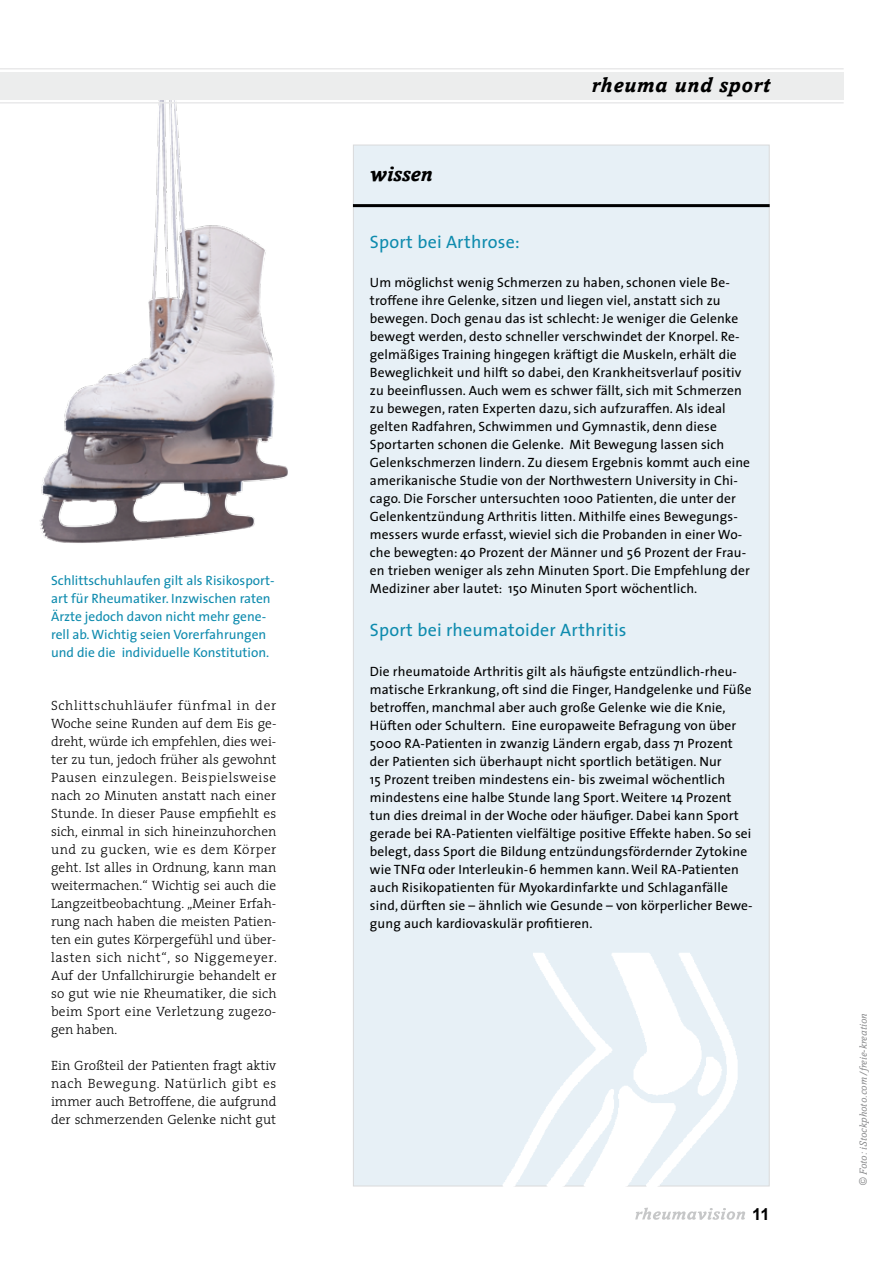
<style>
.page{position:relative;width:893px;height:1263px;background:#fff}
.page>*{position:absolute;margin:0;border:0;box-sizing:border-box;transform-origin:0 0}
.t1{font:italic 700 21px "Amasis";letter-spacing:.04em;color:#000}
.t2{font:18px "The Sans";letter-spacing:.01em;color:#0e8bae}
.t3{font:700 16.5px "Arial";color:#000}
.t4{font:13.5px/18px "The Sans";letter-spacing:.01em;color:#000}
.t5{font:300 13.5px/18px "The Serif";letter-spacing:.005em;color:#000;text-align:justify}
.t6{font:13.5px/18px "The Sans";color:#0e8bae}
.t7{font:italic 10.5px "Amasis";letter-spacing:.02em;color:#87888a}
.s1{font-family:"Arial"}
</style>
<div class="page">
<img style="left:21px;top:99px;width:292px;height:444px">
<svg style="left:635px;top:1207px;width:110px;height:13px"></svg>
<hr style="left:0;top:102px;width:844px;height:2px;background:#e9e9ea">
<hr style="left:0;top:68px;width:844px;height:2px;background:#e9e9ea">
<div style="left:0;top:72px;width:844px;height:27px;background:#eceded"></div>
<div style="left:353px;top:145px;width:417px;height:1041px;background:#e7f0f6;border:1px solid #d9dadb"></div>
<hr style="left:353px;top:204px;width:417px;height:3px;background:#000">
<img style="left:354px;top:937px;width:416px;height:250px">
<p class="t6" style="left:51px;top:571px;width:225px">Schlittschuhlaufen gilt als Risikosport&shy;art für Rheumatiker. Inzwischen raten Ärzte jedoch davon nicht mehr gene&shy;rell ab.Wichtig seien Vorerfahrungen und die die individuelle Konstitution.</p>
<p class="t5" style="left:51px;top:696px;width:227px">Schlittschuhläufer fünfmal in der Woche seine Runden auf dem Eis ge&shy;dreht, würde ich empfehlen, dies wei&shy;ter zu tun, jedoch früher als gewohnt Pausen einzulegen. Beispielsweise nach 20 Minuten anstatt nach einer Stunde. In dieser Pause empfiehlt es sich, einmal in sich hineinzuhorchen und zu gucken, wie es dem Körper geht. Ist alles in Ordnung, kann man weitermachen.“ Wichtig sei auch die Langzeitbeobachtung. „Meiner Erfah&shy;rung nach haben die meisten Patien&shy;ten ein gutes Körpergefühl und über&shy;lasten sich nicht“, so Niggemeyer.<br>Auf der Unfallchirurgie behandelt er so gut wie nie Rheumatiker, die sich beim Sport eine Verletzung zugezo&shy;gen haben.</p>
<p class="t5" style="left:51px;top:1056px;width:227px">Ein Großteil der Patienten fragt aktiv nach Bewegung. Natürlich gibt es immer auch Betroffene, die aufgrund der schmerzenden Gelenke nicht gut</p>
<h1 class="t1" style="left:370px;top:161px;width:64px">wissen</h1>
<h1 class="t1" style="left:591px;top:73px;width:180px">rheuma und sport</h1>
<h2 class="t2" style="left:370px;top:227px;width:151px">Sport bei Arthrose:</h2>
<p class="t4" style="left:370px;top:273px;width:382px">Um möglichst wenig Schmerzen zu haben, schonen viele Be&shy;troffene ihre Gelenke, sitzen und liegen viel, anstatt sich zu bewegen. Doch genau das ist schlecht: Je weniger die Gelenke bewegt werden, desto schneller verschwindet der Knorpel. Re&shy;gelmäßiges Training hingegen kräftigt die Muskeln, erhält die Beweglichkeit und hilft so dabei, den Krankheitsverlauf positiv zu beeinflussen. Auch wem es schwer fällt, sich mit Schmerzen zu bewegen, raten Experten dazu, sich aufzuraffen. Als ideal gelten Radfahren, Schwimmen und Gymnastik, denn diese Sportarten schonen die Gelenke. Mit Bewegung lassen sich Gelenkschmerzen lindern. Zu diesem Ergebnis kommt auch eine amerikanische Studie von der Northwestern University in Chi&shy;cago. Die Forscher untersuchten 1000 Patienten, die unter der Gelenkentzündung Arthritis litten. Mithilfe eines Bewegungs&shy;messers wurde erfasst, wieviel sich die Probanden in einer Wo&shy;che bewegten: 40 Prozent der Männer und 56 Prozent der Frau&shy;en trieben weniger als zehn Minuten Sport. Die Empfehlung der Mediziner aber lautet: 150 Minuten Sport wöchentlich.</p>
<h2 class="t2" style="left:370px;top:615px;width:258px">Sport bei rheumatoider Arthritis</h2>
<p class="t4" style="left:370px;top:662px;width:384px">Die rheumatoide Arthritis gilt als häufigste entzündlich-rheu&shy;matische Erkrankung, oft sind die Finger, Handgelenke und Füße betroffen, manchmal aber auch große Gelenke wie die Knie, Hüften oder Schultern. Eine europaweite Befragung von über 5000 RA-Patienten in zwanzig Ländern ergab, dass 71 Prozent der Patienten sich überhaupt nicht sportlich betätigen. Nur<br>15 Prozent treiben mindestens ein- bis zweimal wöchentlich mindestens eine halbe Stunde lang Sport.Weitere 14 Prozent tun dies dreimal in der Woche oder häufiger. Dabei kann Sport gerade bei RA-Patienten vielfältige positive Effekte haben. So sei belegt, dass Sport die Bildung entzündungsfördernder Zytokine wie TNF<span class="s1">α</span> oder Interleukin-6 hemmen kann.Weil RA-Patienten auch Risikopatienten für Myokardinfarkte und Schlaganfälle sind, dürften sie – ähnlich wie Gesunde – von körperlicher Bewe&shy;gung auch kardiovaskulär profitieren.</p>
<p class="t3" style="left:752px;top:1203px;width:19px">11</p>
<p class="t7" style="left:857px;top:1186px;width:174px;rotate:-90deg">© Foto: iStockphoto.com/freie-kreation</p>
</div>
